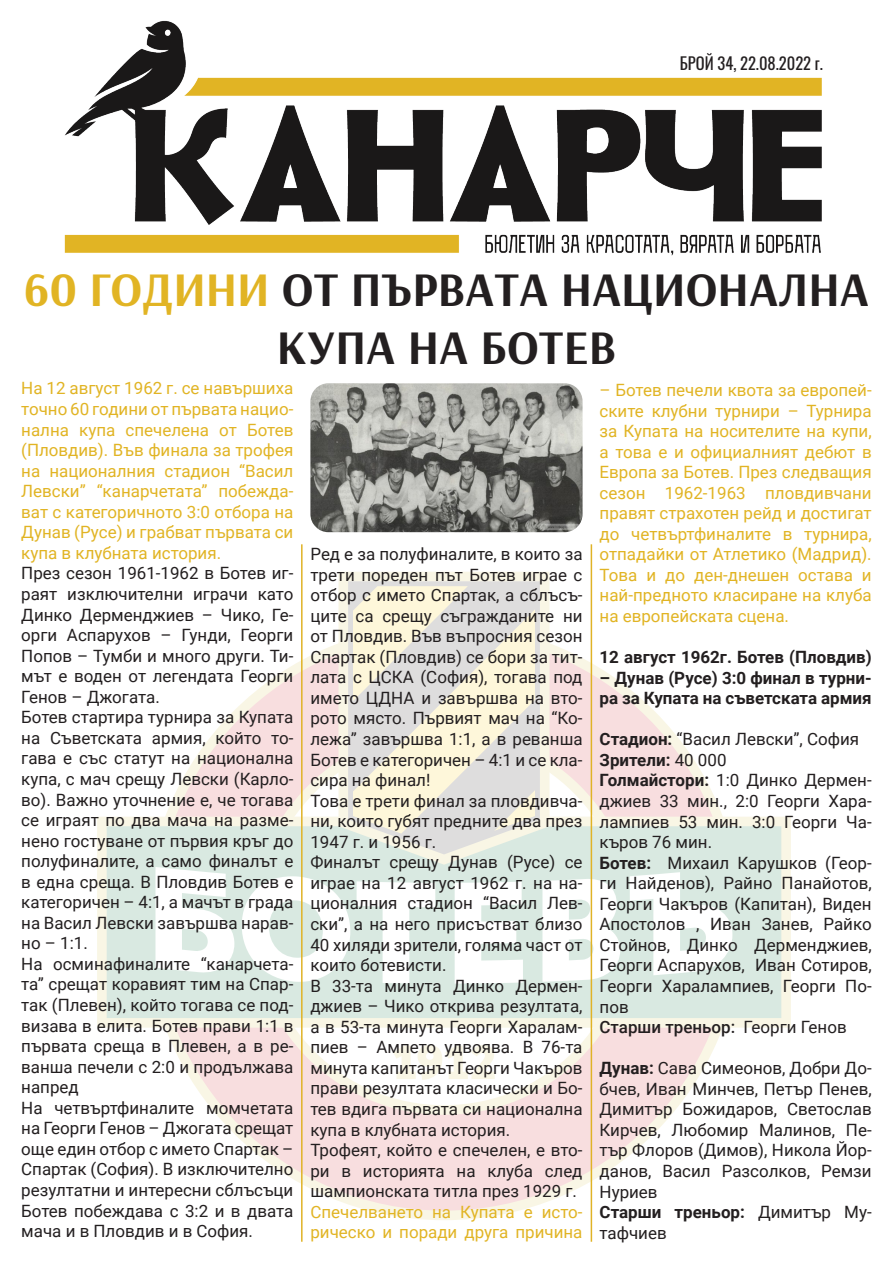
<style>
.page{position:relative;width:893px;height:1263px;background:#fff}
.page>*{position:absolute;margin:0;border:0;box-sizing:border-box;transform-origin:0 0}
.t1{font:700 48px "Arsenal";color:#231f20}
.Paragraph_Style_7{font:16.95px/20.5px "Roboto";color:#231f20;text-align:justify}
.Paragraph_Style_7-2{font:16.95px/20.5px "Roboto";color:#e1b424}
.Paragraph_Style_8{font:16.95px/20.5px "Roboto";color:#e1b424;text-align:justify}
.Paragraph_Style_7-3{font:700 16.95px/20.5px "Roboto";color:#231f20}
.Paragraph_Style_7-4{font:500 16.95px "Roboto";color:#231f20}
.t2{font:16.5px "Oswald";color:#231f20}
.s1{color:#e1b424}
.s2{font-weight:700}
.s3{font-weight:400}
</style>
<div class="page">
<svg style="left:165px;top:624px;width:558px;height:596px"></svg>
<svg style="left:393px;top:1045px;width:102px;height:35px"></svg>
<svg style="left:97px;top:817px;width:694px;height:211px;background:#deebe0"></svg>
<svg style="left:155px;top:867px;width:79px;height:106px"></svg>
<svg style="left:242px;top:875px;width:108px;height:107px"></svg>
<svg style="left:542px;top:878px;width:78px;height:104px"></svg>
<svg style="left:630px;top:872px;width:102px;height:103px"></svg>
<svg style="left:357px;top:881px;width:78px;height:102px"></svg>
<svg style="left:455px;top:882px;width:68px;height:102px"></svg>
<svg style="left:338px;top:572px;width:211px;height:293px;background:#eceadd"></svg>
<img style="left:64px;top:20px;width:758px;height:236px">
<img style="left:310px;top:383px;width:273px;height:149px">
<hr style="left:301px;top:544px;width:2px;height:698px;background:#e0b326">
<hr style="left:591px;top:544px;width:1px;height:698px;background:#e0b326">
<p class="t2" style="left:680px;top:48px;width:145px">БРОЙ 34, 22.08.2022 г.</p>
<p class="t1" style="left:24px;top:256px;width:846px"><span class="s1">60 ГОДИНИ</span> ОТ ПЪРВАТА НАЦИОНАЛНА</p>
<p class="t1" style="left:277px;top:313px;width:341px">КУПА НА БОТЕВ</p>
<p class="Paragraph_Style_8" style="left:21px;top:377px;width:274px">На 12 август 1962 г. се навършиха точно 60 години от първата нацио&shy;нална купа спечелена от Ботев (Пловдив). Във финала за трофея на националния стадион “Васил Левски” “канарчетата” побежда&shy;ват с категоричното 3:0 отбора на Дунав (Русе) и грабват първата си купа в клубната история.</p>
<p class="Paragraph_Style_7" style="left:21px;top:562px;width:274px">През сезон 1961-1962 в Ботев иг&shy;раят изключителни играчи като Динко Дерменджиев – Чико, Ге&shy;орги Аспарухов – Гунди, Георги Попов – Тумби и много други. Ти&shy;мът е воден от легендата Георги Генов – Джогата.</p>
<p class="Paragraph_Style_7" style="left:21px;top:706px;width:274px">Ботев стартира турнира за Купата на Съветската армия, който то&shy;гава е със статут на национална купа, с мач срещу Левски (Карло&shy;во). Важно уточнение е, че тогава се играят по два мача на разме&shy;нено гостуване от първия кръг до полуфиналите, а само финалът е в една среща. В Пловдив Ботев е категоричен – 4:1, а мачът в града на Васил Левски завършва нарав&shy;но – 1:1.</p>
<p class="Paragraph_Style_7" style="left:21px;top:953px;width:274px">На осминафиналите “канарчета&shy;та” срещат коравият тим на Спар&shy;так (Плевен), който тогава се под&shy;визава в елита. Ботев прави 1:1 в първата среща в Плевен, а в ре&shy;ванша печели с 2:0 и продължава напред</p>
<p class="Paragraph_Style_7" style="left:21px;top:1097px;width:274px">На четвъртфиналите момчетата на Георги Генов – Джогата срещат още един отбор с името Спартак – Спартак (София). В изключително резултатни и интересни сблъсъци Ботев побеждава с 3:2 и в двата мача и в Пловдив и в София.</p>
<p class="Paragraph_Style_7" style="left:310px;top:543px;width:274px">Ред е за полуфиналите, в които за трети пореден път Ботев играе с отбор с името Спартак, а сблъсъ&shy;ците са срещу съгражданите ни от Пловдив. Във въпросния сезон Спартак (Пловдив) се бори за тит&shy;лата с ЦСКА (София), тогава под името ЦДНА и завършва на вто&shy;рото място. Първият мач на “Ко&shy;лежа” завършва 1:1, а в реванша Ботев е категоричен – 4:1 и се кла&shy;сира на финал!</p>
<p class="Paragraph_Style_7" style="left:310px;top:790px;width:274px">Това е трети финал за пловдивча&shy;ни, които губят предните два през 1947 г. и 1956 г.</p>
<p class="Paragraph_Style_7" style="left:310px;top:851px;width:274px">Финалът срещу Дунав (Русе) се играе на 12 август 1962 г. на на&shy;ционалния стадион “Васил Лев&shy;ски”, а на него присъстват близо 40 хиляди зрители, голяма част от които ботевисти.</p>
<p class="Paragraph_Style_7" style="left:310px;top:975px;width:274px">В 33-та минута Динко Дермен&shy;джиев – Чико открива резултата, а в 53-та минута Георги Харалам&shy;пиев – Ампето удвоява. В 76-та минута капитанът Георги Чакъров прави резултата класически и Бо&shy;тев вдига първата си национална купа в клубната история.</p>
<p class="Paragraph_Style_7" style="left:310px;top:1139px;width:274px">Трофеят, който е спечелен, е вто&shy;ри в историята на клуба след шампионската титла през 1929 г.</p>
<p class="Paragraph_Style_7-2" style="left:310px;top:1201px;width:274px">Спечелването на Купата е исто&shy;рическо и поради друга причина</p>
<p class="Paragraph_Style_7-2" style="left:600px;top:379px;width:274px;text-align:justify">– Ботев печели квота за европей&shy;ските клубни турнири – Турнира за Купата на носителите на купи, а това е и официалният дебют в Европа за Ботев. През следващия сезон 1962-1963 пловдивчани правят страхотен рейд и достигат до четвъртфиналите в турнира, отпадайки от Атлетико (Мадрид).<br>Това и до ден-днешен остава и най-предното класиране на клуба на европейската сцена.</p>
<p class="Paragraph_Style_7-3" style="left:600px;top:646px;width:274px">12 август 1962г. Ботев (Пловдив)</p>
<p class="Paragraph_Style_7-3" style="left:600px;top:667px;width:274px">– Дунав (Русе) 3:0 финал в турни&shy;ра за Купата на съветската армия</p>
<p class="Paragraph_Style_7" style="left:600px;top:728px;width:261px"><span class="s2">Стадион:</span> “Васил Левски”, София</p>
<p class="Paragraph_Style_7-3" style="left:600px;top:749px;width:128px">Зрители: <span class="s3">40 000</span></p>
<p class="Paragraph_Style_7" style="left:600px;top:769px;width:274px"><span class="s2">Голмайстори:</span> 1:0 Динко Дермен&shy;джиев 33 мин., 2:0 Георги Хара&shy;лампиев 53 мин. 3:0 Георги Ча&shy;къров 76 мин.</p>
<p class="Paragraph_Style_7" style="left:600px;top:852px;width:274px"><span class="s2">Ботев:</span> Михаил Карушков (Геор&shy;ги Найденов), Райно Панайотов, Георги Чакъров (Капитан), Виден Апостолов , Иван Занев, Райко Стойнов, Динко Дерменджиев, Георги Аспарухов, Иван Сотиров, Георги Харалампиев, Георги По&shy;пов</p>
<p class="Paragraph_Style_7-4" style="left:600px;top:1015px;width:249px">Старши треньор: <span class="s3">Георги Генов</span></p>
<p class="Paragraph_Style_7" style="left:600px;top:1057px;width:274px"><span class="s2">Дунав:</span> Сава Симеонов, Добри До&shy;бчев, Иван Минчев, Петър Пенев, Димитър Божидаров, Светослав Кирчев, Любомир Малинов, Пе&shy;тър Флоров (Димов), Никола Йор&shy;данов, Васил Разсолков, Ремзи Нуриев</p>
<p class="Paragraph_Style_7" style="left:600px;top:1201px;width:274px"><span class="s2">Старши треньор:</span> Димитър Му&shy;тафчиев</p>
</div>
